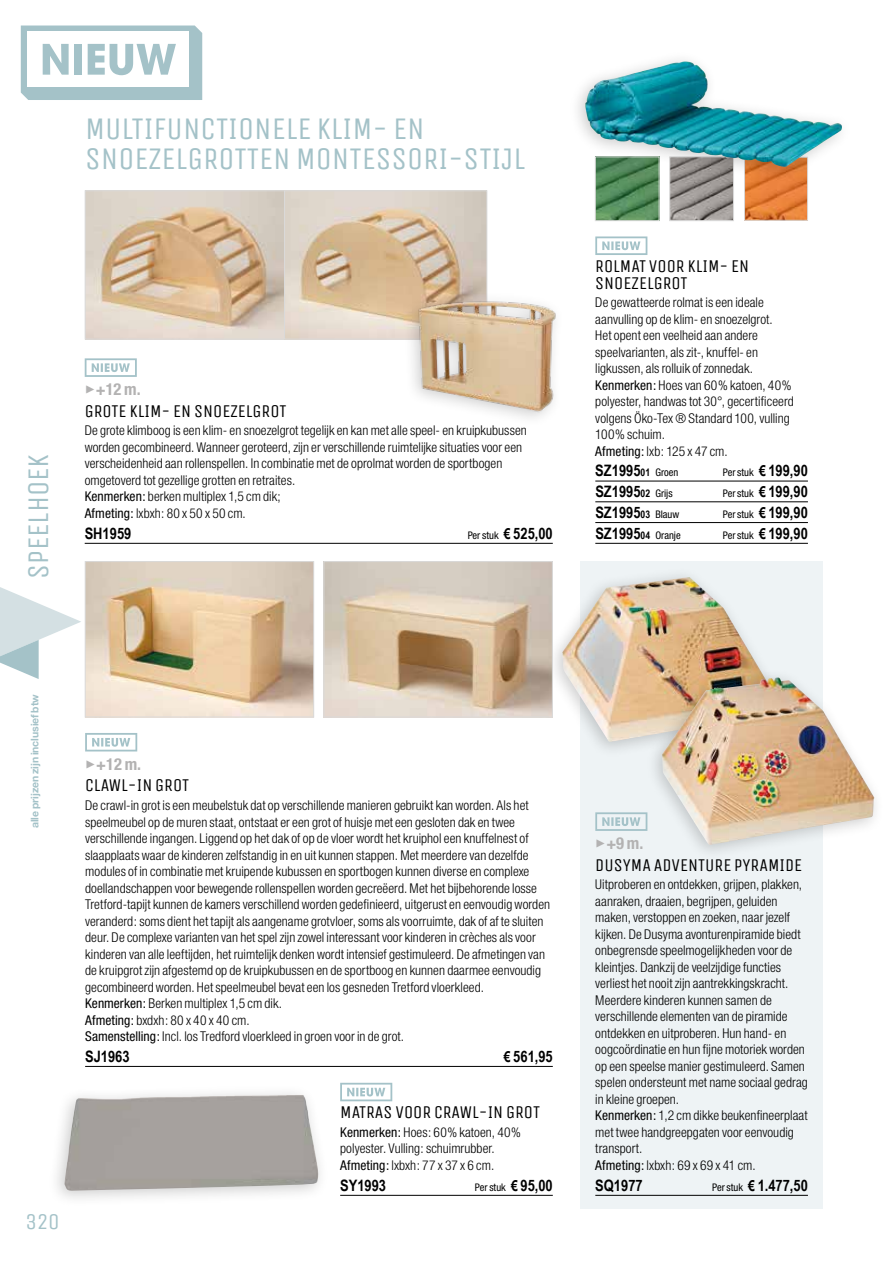
<style>
.page{position:relative;width:893px;height:1263px;background:#fff}
.page>*{position:absolute;margin:0;border:0;box-sizing:border-box;transform-origin:0 0}
.t1{font:31.5px/30px "Unica One";color:#a4c2c8}
.t2{font:30px "Unica One";color:#a4c2c8}
.t3{font:22.5px "Unica One";color:#a4c2c8}
.t4{font:18px/16.5px "Unica One";color:#000}
.t5{font:700 condensed 16.5px "Helvetica Neue";color:#b3b2b2}
.t6{font:700 15.75px "Arial Narrow";color:#000}
.t7{font:300 condensed 13.5px/16.5px "Helvetica Neue";letter-spacing:.005em;color:#000}
.t8{font:condensed 10.5px "Helvetica Neue";color:#000}
.t9{font:700 10.5px "Helvetica Neue";letter-spacing:-.01em;color:#a4c2c8}
.s1{font-weight:400}
.s2{font-family:"Arial Narrow";font-weight:700;font-stretch:normal;font-size:15px}
.s3{font-family:"Arial Narrow";font-weight:700;font-stretch:normal;font-size:15.75px}
.s4{font-size:10.5px}
.s5{font-family:"Helvetica Neue";font-weight:400;font-stretch:condensed;font-size:10.5px}
.s6{font-size:15px}
</style>
<div class="page">
<svg style="left:0;top:587px;width:81px;height:92px"></svg>
<svg style="left:21px;top:26px;width:181px;height:74px"></svg>
<div style="left:580px;top:561px;width:243px;height:647px;background:#eef3f5"></div>
<hr style="left:595px;top:481px;width:213px;height:1px;background:#000">
<hr style="left:595px;top:501px;width:213px;height:1px;background:#000">
<hr style="left:595px;top:522px;width:213px;height:1px;background:#000">
<hr style="left:595px;top:543px;width:213px;height:1px;background:#000">
<svg style="left:595px;top:236px;width:52px;height:19px"></svg>
<div style="left:545px;top:566px;width:240px;height:192px;background:#000;opacity:.2"></div>
<img style="left:562px;top:577px;width:213px;height:165px">
<div style="left:645px;top:667px;width:240px;height:194px;background:#000;opacity:.2"></div>
<img style="left:662px;top:677px;width:213px;height:168px">
<img style="left:597px;top:184px;width:60px;height:35px">
<div style="left:595px;top:156px;width:64px;height:65px;border:1px solid #dadada"></div>
<hr style="left:595px;top:1195px;width:213px;height:1px;background:#000">
<svg style="left:595px;top:812px;width:52px;height:19px"></svg>
<div style="left:48px;top:1084px;width:281px;height:123px;background:#000;opacity:.2"></div>
<img style="left:64px;top:1094px;width:254px;height:97px">
<hr style="left:340px;top:1195px;width:213px;height:1px;background:#000">
<svg style="left:340px;top:1083px;width:52px;height:18px"></svg>
<img style="left:671px;top:184px;width:61px;height:35px">
<div style="left:669px;top:156px;width:65px;height:65px;border:1px solid #dadada"></div>
<img style="left:746px;top:184px;width:60px;height:35px">
<div style="left:744px;top:157px;width:64px;height:64px;border:1px solid #dadada"></div>
<div style="left:568px;top:51px;width:284px;height:133px;background:#000;opacity:.2"></div>
<img style="left:585px;top:61px;width:211px;height:106px">
<img style="left:87px;top:563px;width:225px;height:152px">
<div style="left:85px;top:561px;width:229px;height:156px;border:1px solid #dadada"></div>
<img style="left:325px;top:563px;width:226px;height:152px">
<div style="left:323px;top:561px;width:230px;height:156px;border:1px solid #dadada"></div>
<hr style="left:85px;top:1066px;width:468px;height:1px;background:#000">
<svg style="left:85px;top:733px;width:52px;height:18px"></svg>
<img style="left:87px;top:192px;width:197px;height:145px">
<div style="left:85px;top:190px;width:211px;height:149px;border:1px solid #dadada"></div>
<hr style="left:85px;top:543px;width:468px;height:1px;background:#000">
<svg style="left:85px;top:358px;width:52px;height:19px"></svg>
<img style="left:286px;top:192px;width:199px;height:145px">
<div style="left:284px;top:190px;width:203px;height:149px;border:1px solid #dadada"></div>
<img style="left:396px;top:284px;width:160px;height:134px">
<h1 class="t1" style="left:85px;top:114px;width:441px">MULTIFUNCTIONELE KLIM- EN<br>SNOEZELGROTTEN MONTESSORI-STIJL</h1>
<h2 class="t2" style="left:21px;top:579px;width:127px;rotate:-90deg">SPEELHOEK</h2>
<p class="t5" style="left:85px;top:379px;width:58px">✓+12 m.</p>
<h3 class="t4" style="left:85px;top:403px;width:203px">GROTE KLIM- EN SNOEZELGROT</h3>
<p class="t7" style="left:85px;top:422px;width:444px">De grote klimboog is een klim- en snoezelgrot tegelijk en kan met alle speel- en kruipkubussen worden gecombineerd. Wanneer geroteerd, zijn er verschillende ruimtelijke situaties voor een verscheidenheid aan rollenspellen. In combinatie met de oprolmat worden de sportbogen omgetoverd tot gezellige grotten en retraites.<br><span class="s1">Kenmerken:</span> berken multiplex 1,5 cm dik;<br><span class="s1">Afmeting:</span> lxbxh: 80 x 50 x 50 cm.</p>
<p class="t6" style="left:85px;top:521px;width:48px">SH1959</p>
<p class="t8" style="left:468px;top:529px;width:87px">Per stuk <span class="s2">€</span> <span class="s3">525,00</span></p>
<h3 class="t4" style="left:595px;top:258px;width:155px">ROLMAT VOOR KLIM- EN<br>SNOEZELGROT</h3>
<p class="t7" style="left:595px;top:294px;width:200px">De gewatteerde rolmat is een ideale aanvulling op de klim- en snoezelgrot.<br>Het opent een veelheid aan andere speelvarianten, als zit-, knuffel- en ligkussen, als rolluik of zonnedak.<br><span class="s1">Kenmerken:</span> Hoes van 60% katoen, 40% polyester, handwas tot 30°, gecertificeerd volgens Öko-Tex ® Standard 100, vulling 100% schuim.<br><span class="s1">Afmeting:</span> lxb: 125 x 47 cm.</p>
<p class="t6" style="left:595px;top:459px;width:84px">SZ1995<span class="s4">01</span> <span class="s5">Groen</span></p>
<p class="t8" style="left:723px;top:467px;width:87px">Per stuk <span class="s2">€</span> <span class="s3">199,90</span></p>
<p class="t6" style="left:595px;top:480px;width:79px">SZ1995<span class="s4">02</span> <span class="s5">Grijs</span></p>
<p class="t8" style="left:723px;top:487px;width:87px">Per stuk <span class="s2">€</span> <span class="s3">199,90</span></p>
<p class="t6" style="left:595px;top:500px;width:85px">SZ1995<span class="s4">03</span> <span class="s5">Blauw</span></p>
<p class="t8" style="left:723px;top:508px;width:87px">Per stuk <span class="s2">€</span> <span class="s3">199,90</span></p>
<p class="t6" style="left:595px;top:521px;width:87px">SZ1995<span class="s4">04</span> <span class="s5">Oranje</span></p>
<p class="t8" style="left:723px;top:529px;width:87px">Per stuk <span class="s2">€</span> <span class="s3">199,90</span></p>
<p class="t9" style="left:28px;top:828px;width:136px;rotate:-90deg">alle prijzen zijn inclusief btw</p>
<h3 class="t3" style="left:26px;top:1208px;width:35px">320</h3>
<p class="t5" style="left:85px;top:754px;width:58px">✓+12 m.</p>
<h3 class="t4" style="left:85px;top:777px;width:106px">CLAWL-IN GROT</h3>
<p class="t7" style="left:85px;top:797px;width:466px">De crawl-in grot is een meubelstuk dat op verschillende manieren gebruikt kan worden. Als het speelmeubel op de muren staat, ontstaat er een grot of huisje met een gesloten dak en twee verschillende ingangen. Liggend op het dak of op de vloer wordt het kruiphol een knuffelnest of slaapplaats waar de kinderen zelfstandig in en uit kunnen stappen. Met meerdere van dezelfde modules of in combinatie met kruipende kubussen en sportbogen kunnen diverse en complexe doellandschappen voor bewegende rollenspellen worden gecreëerd. Met het bijbehorende losse Tretford-tapijt kunnen de kamers verschillend worden gedefinieerd, uitgerust en eenvoudig worden veranderd: soms dient het tapijt als aangename grotvloer, soms als voorruimte, dak of af te sluiten deur. De complexe varianten van het spel zijn zowel interessant voor kinderen in crèches als voor kinderen van alle leeftijden, het ruimtelijk denken wordt intensief gestimuleerd. De afmetingen van de kruipgrot zijn afgestemd op de kruipkubussen en de sportboog en kunnen daarmee eenvoudig gecombineerd worden. Het speelmeubel bevat een los gesneden Tretford vloerkleed.<br><span class="s1">Kenmerken:</span> Berken multiplex 1,5 cm dik.<br><span class="s1">Afmeting:</span> bxdxh: 80 x 40 x 40 cm.<br><span class="s1">Samenstelling:</span> Incl. los Tredford vloerkleed in groen voor in de grot.</p>
<p class="t6" style="left:85px;top:1044px;width:46px">SJ1963</p>
<p class="t6" style="left:504px;top:1044px;width:50px"><span class="s6">€</span> 561,95</p>
<h3 class="t4" style="left:340px;top:1104px;width:201px">MATRAS VOOR CRAWL-IN GROT</h3>
<p class="t7" style="left:340px;top:1124px;width:182px"><span class="s1">Kenmerken:</span> Hoes: 60% katoen, 40% polyester. Vulling: schuimrubber.<br><span class="s1">Afmeting:</span> lxbxh: 77 x 37 x 6 cm.</p>
<p class="t6" style="left:340px;top:1173px;width:47px">SY1993</p>
<p class="t8" style="left:475px;top:1181px;width:79px">Per stuk <span class="s2">€</span> <span class="s3">95,00</span></p>
<p class="t5" style="left:595px;top:833px;width:50px">✓+9 m.</p>
<h3 class="t4" style="left:595px;top:857px;width:208px">DUSYMA ADVENTURE PYRAMIDE</h3>
<p class="t7" style="left:595px;top:876px;width:214px">Uitproberen en ontdekken, grijpen, plakken, aanraken, draaien, begrijpen, geluiden maken, verstoppen en zoeken, naar jezelf kijken. De Dusyma avonturenpiramide biedt onbegrensde speelmogelijkheden voor de kleintjes. Dankzij de veelzijdige functies verliest het nooit zijn aantrekkingskracht.<br>Meerdere kinderen kunnen samen de verschillende elementen van de piramide ontdekken en uitproberen. Hun hand- en oogcoördinatie en hun fijne motoriek worden op een speelse manier gestimuleerd. Samen spelen ondersteunt met name sociaal gedrag in kleine groepen.<br><span class="s1">Kenmerken:</span> 1,2 cm dikke beukenfineerplaat met twee handgreepgaten voor eenvoudig transport.<br><span class="s1">Afmeting:</span> lxbxh: 69 x 69 x 41 cm.</p>
<p class="t6" style="left:595px;top:1173px;width:49px">SQ1977</p>
<p class="t6" style="left:712px;top:1173px;width:97px"><span class="s5">Per stuk</span> <span class="s6">€</span> 1.477,50</p>
</div>
